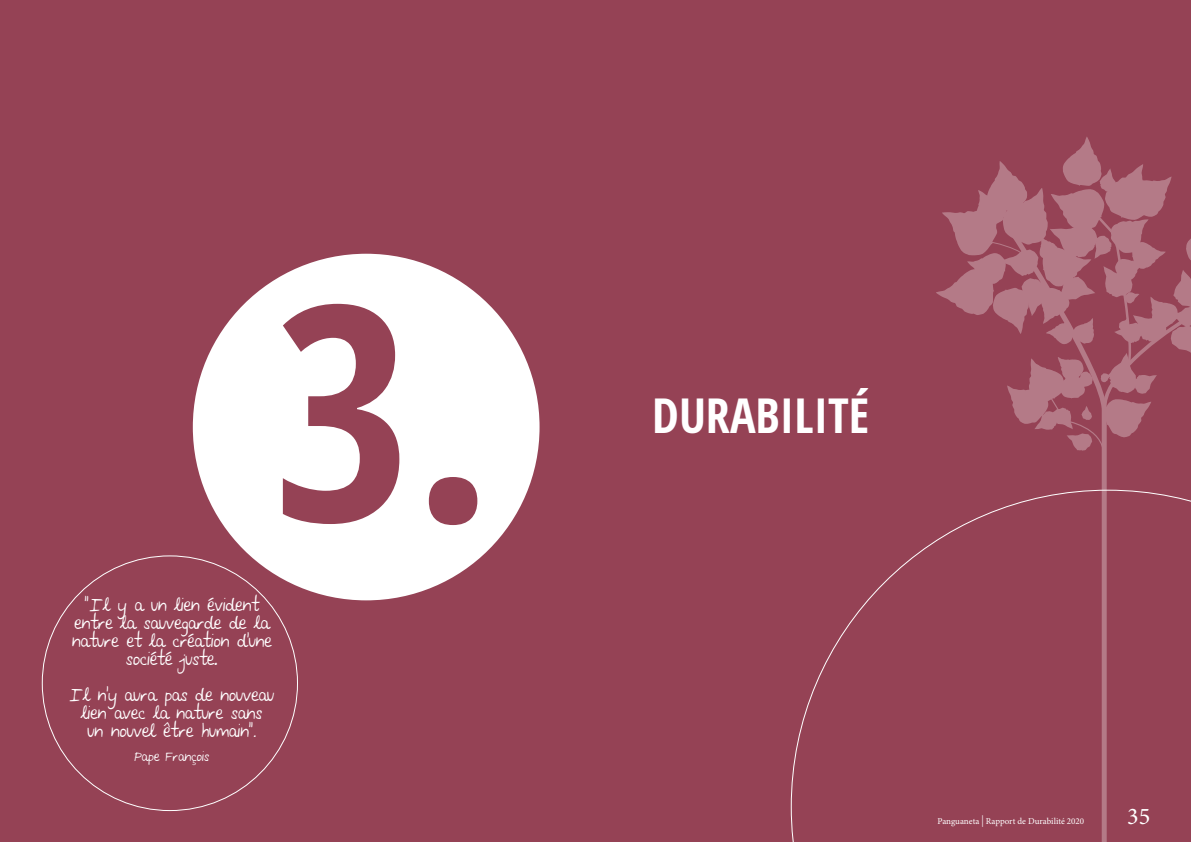
<style>
.page{position:relative;width:1191px;height:842px;background:#954255}
.page>*{position:absolute;margin:0;border:0;box-sizing:border-box;transform-origin:0 0}
.t1{font:700 300px "Germano";color:#954255}
.t2{font:700 48px "Germano";color:#fff}
.t3{font:24px "Minion Pro";color:#fff}
.t4{font:16px/18px "Follow You Intothe World";color:#fff;text-align:center}
.t5{font:12px "Follow You Intothe World";color:#fff}
.t6{font:9px "Minion Pro";color:#fff}
.s1{font-size:12px}
.s2{font-size:11.7px}
</style>
<div class="page">
<div style="left:193px;top:254px;width:346px;height:346px;background:#fff;border-radius:50%"></div>
<svg style="left:791px;top:490px;width:400px;height:352px"></svg>
<svg style="left:1010px;top:456px;width:99px;height:386px"></svg>
<svg style="left:936px;top:137px;width:255px;height:319px"></svg>
<h1 class="t1" style="left:274px;top:203px;width:221px">3.</h1>
<p class="t4" style="left:72px;top:596px;width:201px">“Il y a un lien évident entre la sauvegarde de la nature et la création d’une société juste.</p>
<p class="t4" style="left:70px;top:686px;width:206px">Il n’y aura pas de nouveau lien avec la nature sans<br>un nouvel être humain”<span class="s1">.</span></p>
<p class="t5" style="left:134px;top:750px;width:76px">Pape François</p>
<h2 class="t2" style="left:652px;top:382px;width:219px">DURABILITÉ</h2>
<p class="t6" style="left:937px;top:815px;width:148px">Panguaneta <span class="s2">|</span> Rapport de Durabilité 2020</p>
<h3 class="t3" style="left:1127px;top:800px;width:25px">35</h3>
</div>
